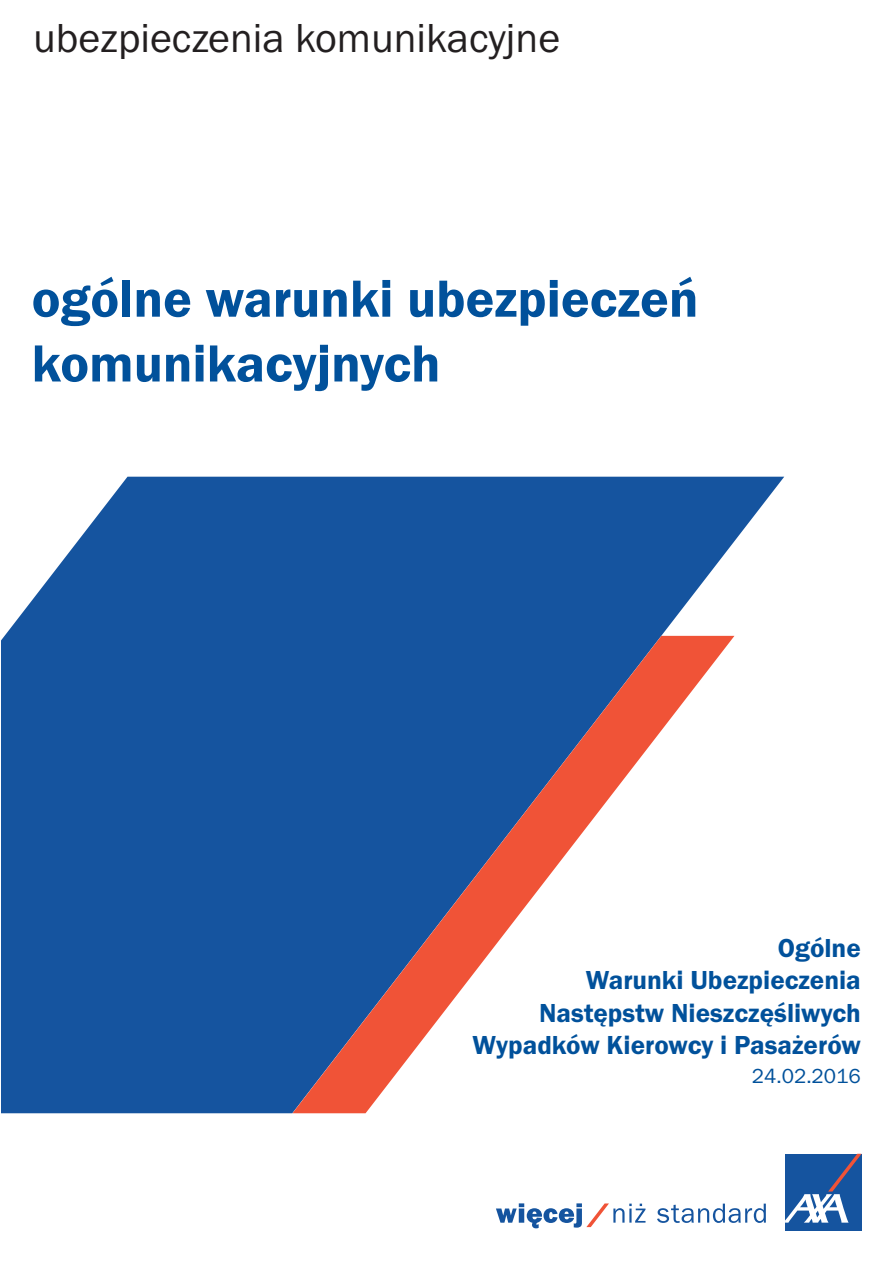
<style>
.page{position:relative;width:893px;height:1263px;background:#fff}
.page>*{position:absolute;margin:0;border:0;box-sizing:border-box;transform-origin:0 0}
.t1{font:54px/64.8px "Franklin Got URWTCE Dem";color:#01519b}
.t2{font:42px "Franklin Got URWTCE Boo";color:#231f20}
.t3{font:27px/32.4px "Franklin Got URWTCE Dem";color:#01519b;text-align:right}
.t4{font:21px "Franklin Got URWTCE Boo";color:#01519b}
</style>
<div class="page">
<div style="left:785px;top:1154px;width:77px;height:76px;background:#15549f"></div>
<svg style="left:785px;top:1154px;width:77px;height:68px"></svg>
<svg style="left:657px;top:1203px;width:109px;height:20px"></svg>
<svg style="left:496px;top:1203px;width:149px;height:25px"></svg>
<svg style="left:1px;top:477px;width:783px;height:636px;fill:#15549f"></svg>
<svg style="left:292px;top:636px;width:442px;height:477px"></svg>
<h2 class="t2" style="left:33px;top:13px;width:529px">ubezpieczenia komunikacyjne</h2>
<h1 class="t1" style="left:32px;top:266px;width:668px">ogólne warunki ubezpieczeń komunikacyjnych</h1>
<p class="t3" style="left:472px;top:931px;width:390px">Ogólne<br>Warunki Ubezpieczenia<br>Następstw Nieszczęśliwych<br>Wypadków Kierowcy i Pasażerów</p>
<p class="t4" style="left:752px;top:1063px;width:111px">24.02.2016</p>
</div>
